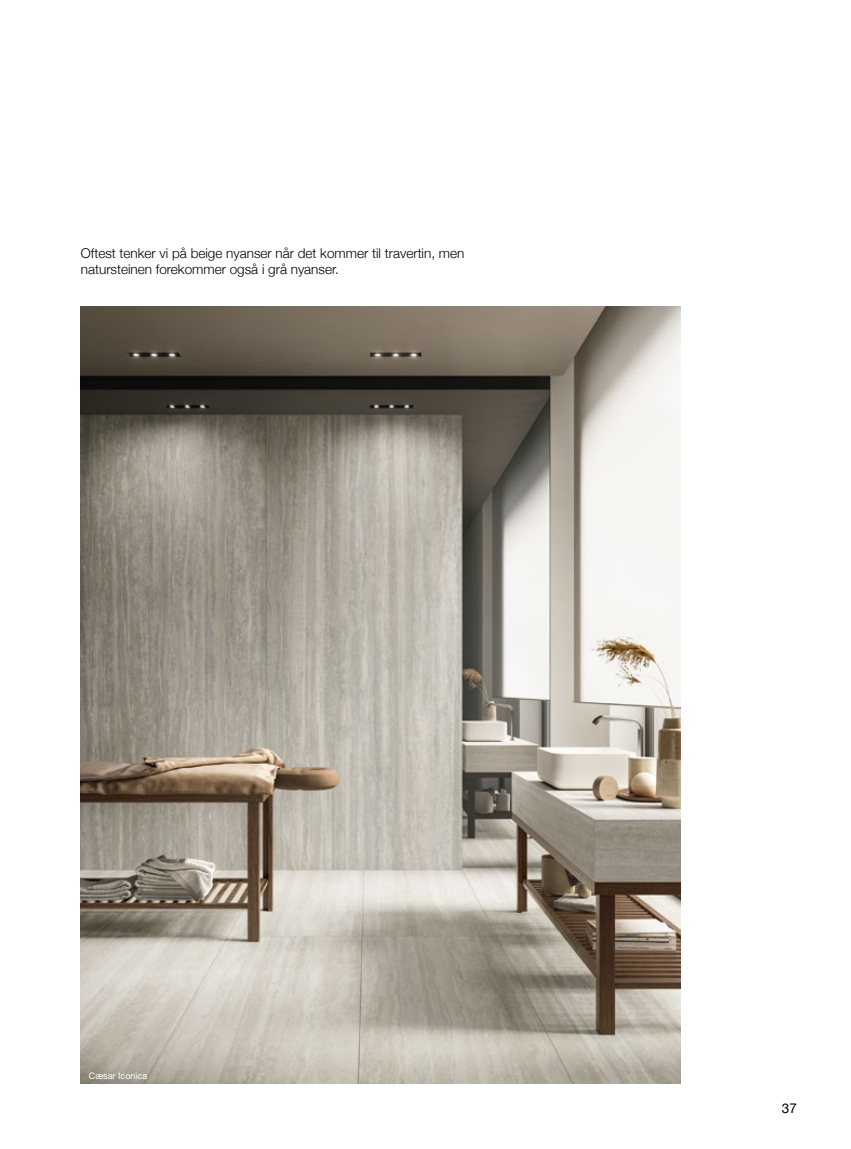
<style>
.page{position:relative;width:851px;height:1149px;background:#fff}
.page>*{position:absolute;margin:0;border:0;box-sizing:border-box;transform-origin:0 0}
.t1{font:300 13.5px/16.2px "Helvetica Neue";color:#000}
.t2{font:13.5px "Helvetica Neue";color:#000}
.t3{font:9px "Helvetica Neue";color:#fff}
</style>
<div class="page">
<img style="left:81px;top:306px;width:599px;height:777px">
<p class="t1" style="left:81px;top:244px;width:385px">Oftest tenker vi på beige nyanser når det kommer til travertin, men natursteinen forekommer også i grå nyanser.</p>
<p class="t3" style="left:89px;top:1069px;width:60px">Cæsar Iconica</p>
<p class="t2" style="left:781px;top:1098px;width:17px">37</p>
</div>
